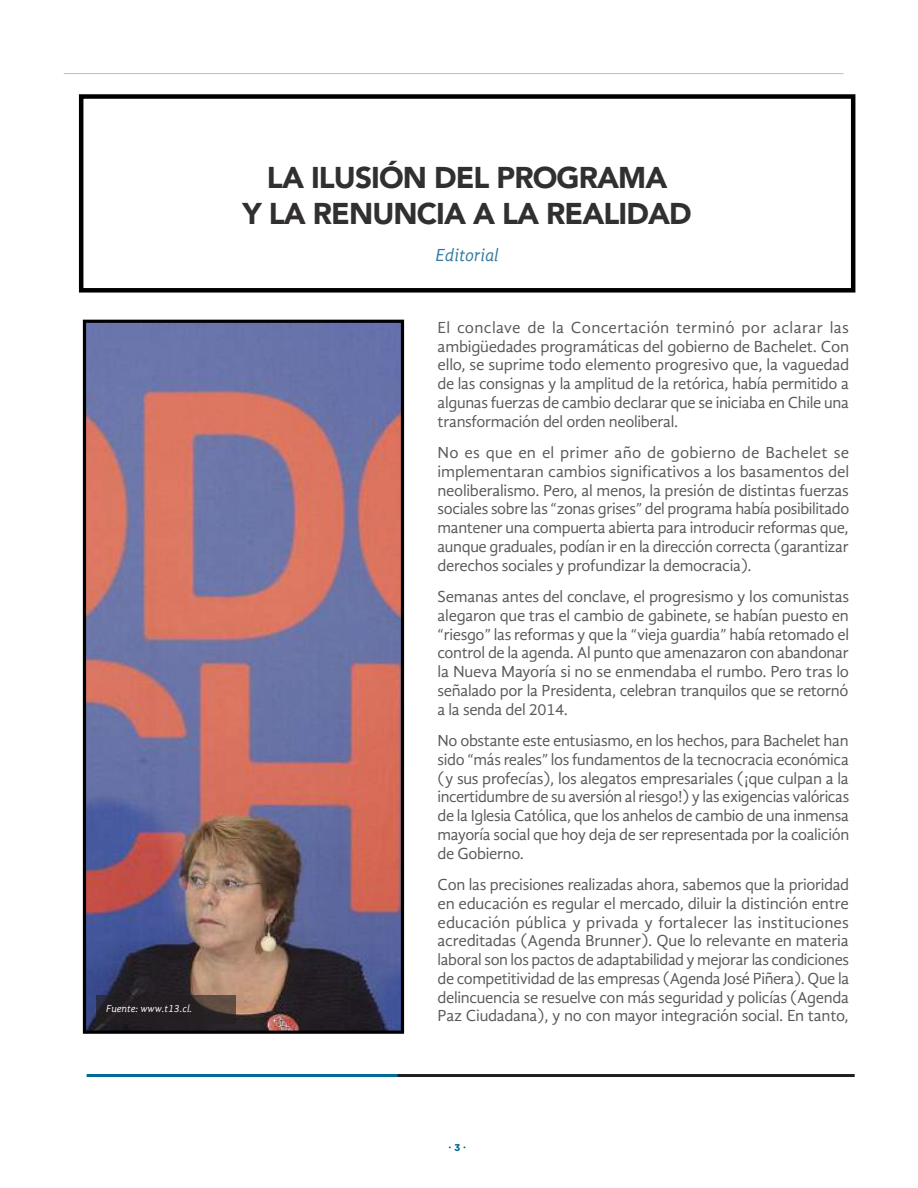
<style>
.page{position:relative;width:918px;height:1188px;background:#fff}
.page>*{position:absolute;margin:0;border:0;box-sizing:border-box;transform-origin:0 0}
.t1{font:900 30px/36px "Avenir";letter-spacing:-.03em;color:#312f30;text-align:center}
.t2{font:italic 18px "Gandhi Sans";color:#2f789f}
.t3{font:16.5px/18.8px "Gandhi Sans";letter-spacing:-.02em;color:#57585a;text-align:justify}
.t4{font:italic 10.5px "Gandhi Sans";color:#fff}
.t5{font:700 10.5px "Dax Pro";color:#006a95}
.s1{font-family:"Archive";font-weight:400}
</style>
<div class="page">
<hr style="left:64px;top:73px;width:779px;height:1px;background:#bcbdc0">
<img style="left:87px;top:324px;width:313px;height:706px">
<div style="left:83px;top:320px;width:321px;height:714px;border:3px solid #000"></div>
<div style="left:79px;top:94px;width:776px;height:199px;border:4px solid #000"></div>
<hr style="left:87px;top:1074px;width:320px;height:3px;background:#006a95">
<hr style="left:398px;top:1074px;width:457px;height:3px;background:#231f20">
<svg style="left:96px;top:995px;width:140px;height:28px;background:#2d2627"></svg>
<p class="t4" style="left:106px;top:1003px;width:88px">Fuente: www.t13.cl.</p>
<h1 class="t1" style="left:243px;top:159px;width:451px">LA ILUSIÓN DEL PROGRAMA<br>Y LA RENUNCIA A LA REALIDAD</h1>
<p class="t2" style="left:436px;top:244px;width:65px">Editorial</p>
<p class="t3" style="left:438px;top:318px;width:413px">El conclave de la Concertación terminó por aclarar las ambigüedades programáticas del gobierno de Bachelet. Con ello, se suprime todo elemento progresivo que, la vaguedad de las consignas y la amplitud de la retórica, había permitido a algunas fuerzas de cambio declarar que se iniciaba en Chile una transformación del orden neoliberal.</p>
<p class="t3" style="left:438px;top:443px;width:413px">No es que en el primer año de gobierno de Bachelet se implementaran cambios significativos a los basamentos del neoliberalismo. Pero, al menos, la presión de distintas fuerzas sociales sobre las “zonas grises” del programa había posibilitado mantener una compuerta abierta para introducir reformas que, aunque graduales, podían ir en la dirección correcta (garantizar derechos sociales y profundizar la democracia).</p>
<p class="t3" style="left:438px;top:587px;width:413px">Semanas antes del conclave, el progresismo y los comunistas alegaron que tras el cambio de gabinete, se habían puesto en “riesgo” las reformas y que la “vieja guardia” había retomado el control de la agenda. Al punto que amenazaron con abandonar la Nueva Mayoría si no se enmendaba el rumbo. Pero tras lo señalado por la Presidenta, celebran tranquilos que se retornó a la senda del 2014.</p>
<p class="t3" style="left:438px;top:731px;width:413px">No obstante este entusiasmo, en los hechos, para Bachelet han sido “más reales” los fundamentos de la tecnocracia económica (y sus profecías), los alegatos empresariales (¡que culpan a la incertidumbre de su aversión al riesgo!) y las exigencias valóricas de la Iglesia Católica, que los anhelos de cambio de una inmensa mayoría social que hoy deja de ser representada por la coalición de Gobierno.</p>
<p class="t3" style="left:438px;top:875px;width:413px">Con las precisiones realizadas ahora, sabemos que la prioridad en educación es regular el mercado, diluir la distinción entre educación pública y privada y fortalecer las instituciones acreditadas (Agenda Brunner). Que lo relevante en materia laboral son los pactos de adaptabilidad y mejorar las condiciones de competitividad de las empresas (Agenda José Piñera). Que la delincuencia se resuelve con más seguridad y policías (Agenda Paz Ciudadana), y no con mayor integración social. En tanto,</p>
<p class="t5" style="left:449px;top:1140px;width:19px">· <span class="s1">3</span> ·</p>
</div>
